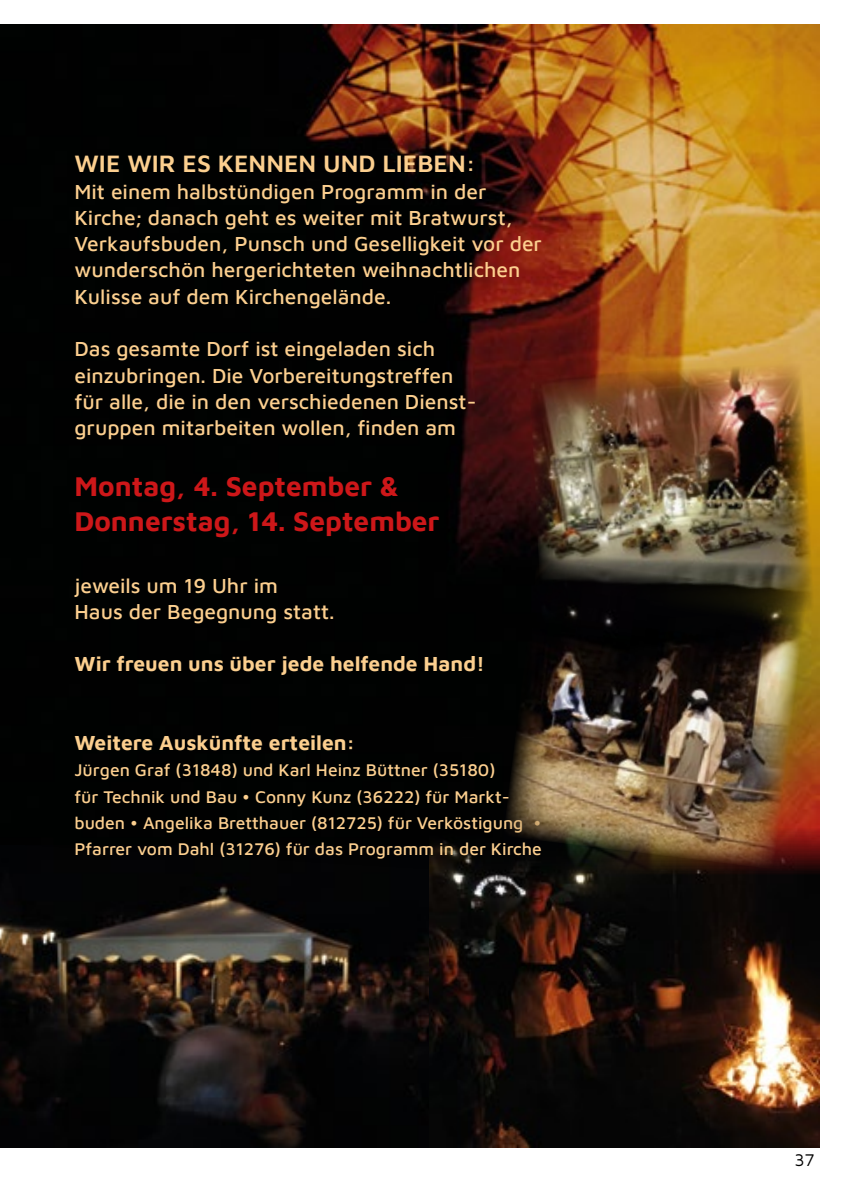
<style>
.page{position:relative;width:844px;height:1191px;background:#fff}
.page>*{position:absolute;margin:0;border:0;box-sizing:border-box;transform-origin:0 0}
.t1{font:700 28px/35px "Maven Pro";color:#cd1719}
.t2{font:600 24.5px "Maven Pro";color:#fccf8f}
.t3{font:500 21px/26.2px "Maven Pro";color:#fccf8f}
.t4{font:700 21px "Maven Pro";color:#fccf8f}
.t5{font:500 17.5px/26.2px "Maven Pro";color:#fccf8f}
.t6{font:17.5px "Maven Pro";color:#000}
</style>
<div class="page">
<img style="left:0;top:25px;width:819px;height:821px">
<img style="left:0;top:846px;width:429px;height:301px">
<img style="left:429px;top:828px;width:390px;height:319px">
<img style="left:529px;top:362px;width:285px;height:263px">
<img style="left:503px;top:559px;width:304px;height:310px">
<p class="t2" style="left:74px;top:147px;width:403px">WIE WIR ES KENNEN UND LIEBEN:</p>
<p class="t3" style="left:74px;top:177px;width:469px">Mit einem halbstündigen Programm in der Kirche; danach geht es weiter mit Bratwurst, Verkaufsbuden, Punsch und Geselligkeit vor der wunderschön hergerichteten weihnachtlichen Kulisse auf dem Kirchengelände.</p>
<p class="t3" style="left:74px;top:334px;width:400px">Das gesamte Dorf ist eingeladen sich einzubringen. Die Vorbereitungstreffen für alle, die in den verschiedenen Dienst&shy;gruppen mitarbeiten wollen, finden am</p>
<h1 class="t1" style="left:74px;top:467px;width:366px">Montag, 4. September &amp;<br>Donnerstag, 14. September</h1>
<p class="t3" style="left:74px;top:571px;width:262px">jeweils um 19 Uhr im<br>Haus der Begegnung statt.</p>
<p class="t4" style="left:74px;top:650px;width:412px">Wir freuen uns über jede helfende Hand!</p>
<p class="t4" style="left:74px;top:728px;width:282px">Weitere Auskünfte erteilen:</p>
<p class="t5" style="left:74px;top:756px;width:469px">Jürgen Graf (31848) und Karl Heinz Büttner (35180)<br>für Technik und Bau • Conny Kunz (36222) für Markt&shy;buden • Angelika Bretthauer (812725) für Verköstigung • Pfarrer vom Dahl (31276) für das Programm in der Kirche</p>
<p class="t6" style="left:794px;top:1148px;width:22px">37</p>
</div>
